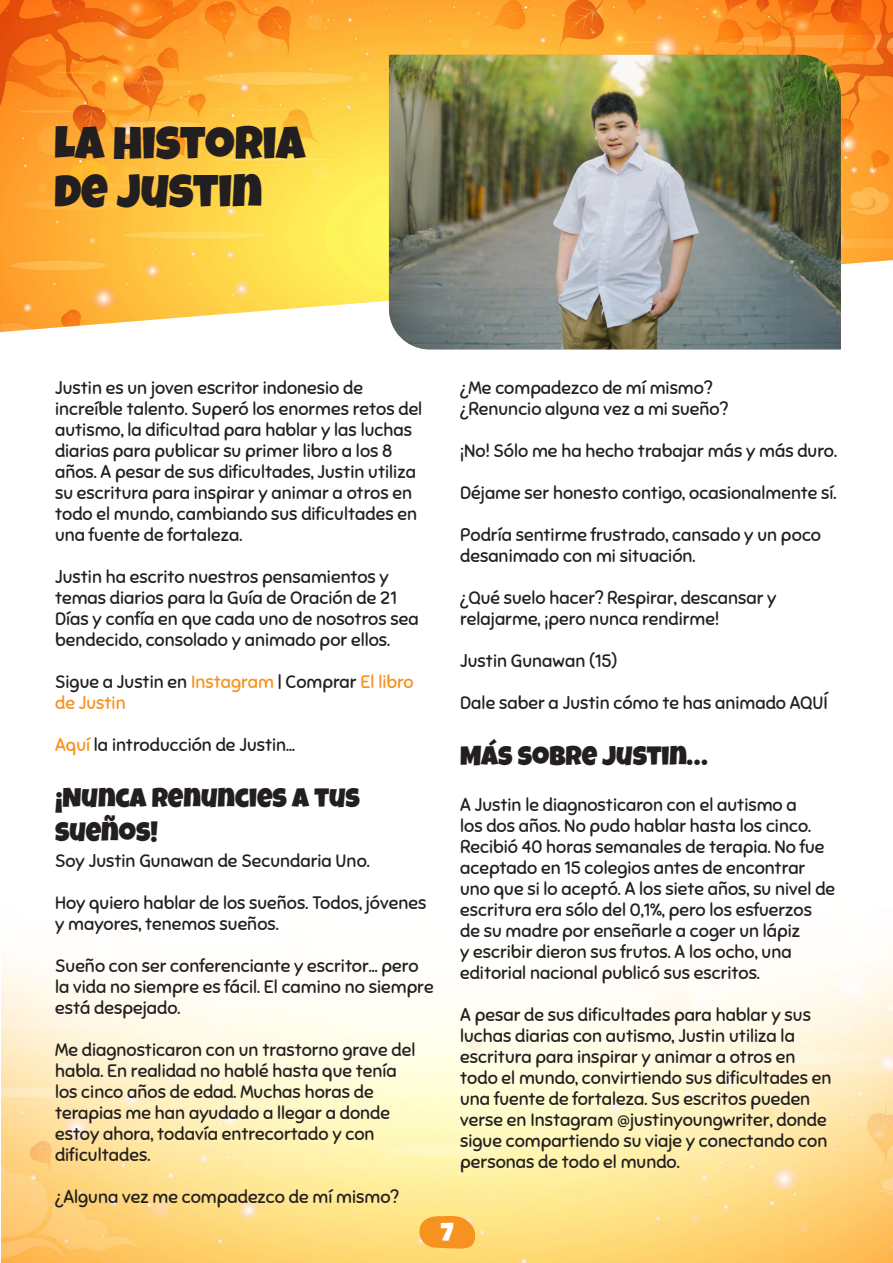
<style>
.page{position:relative;width:893px;height:1263px;background:#fff}
.page>*{position:absolute;margin:0;border:0;box-sizing:border-box;transform-origin:0 0}
.City_Name{font:46.5px/48px "Luckiest Guy";color:#231f20}
.Header_3{font:27px/34.5px "Luckiest Guy";color:#231f20}
.t1{font:25.5px "Luckiest Guy";color:#fff}
.t2{font:18px/21px "Sniglet";color:#231f20}
.t3{font:18px/21px "Sniglet";color:#f79220}
.s1{color:#231f20}
.s2{color:#f79220}
</style>
<div class="page">
<img style="left:2px;top:955px;width:891px;height:308px">
<svg style="left:416px;top:1214px;width:60px;height:36px;background:#f8a83d"></svg>
<img style="left:0;top:0;width:893px;height:332px">
<img style="left:389px;top:55px;width:452px;height:294px">
<p class="City_Name" style="left:54px;top:120px;width:253px">LA HISTORIA<br>DE JUSTIN</p>
<p class="t2" style="left:55px;top:378px;width:369px">Justin es un joven escritor indonesio de increíble talento. Superó los enormes retos del autismo, la dificultad para hablar y las luchas diarias para publicar su primer libro a los 8 años. A pesar de sus dificultades, Justin utiliza su escritura para inspirar y animar a otros en todo el mundo, cambiando sus dificultades en una fuente de fortaleza.</p>
<p class="t2" style="left:55px;top:567px;width:365px">Justin ha escrito nuestros pensamientos y temas diarios para la Guía de Oración de 21<br>Días y confía en que cada uno de nosotros sea bendecido, consolado y animado por ellos.</p>
<p class="t3" style="left:55px;top:672px;width:360px"><span class="s1">Sigue a Justin en</span> Instagram <span class="s1">| Comprar</span> El libro de Justin</p>
<p class="t2" style="left:55px;top:735px;width:241px"><span class="s2">Aquí</span> la introducción de Justin...</p>
<p class="Header_3" style="left:55px;top:781px;width:306px">¡NUNCA RENUNCIES A TUS<br>SUEÑOS!</p>
<p class="t2" style="left:55px;top:850px;width:316px">Soy Justin Gunawan de Secundaria Uno.</p>
<p class="t2" style="left:55px;top:892px;width:373px">Hoy quiero hablar de los sueños. Todos, jóvenes y mayores, tenemos sueños.</p>
<p class="t2" style="left:55px;top:955px;width:380px">Sueño con ser conferenciante y escritor... pero la vida no siempre es fácil. El camino no siempre está despejado.</p>
<p class="t2" style="left:55px;top:1039px;width:362px">Me diagnosticaron con un trastorno grave del habla. En realidad no hablé hasta que tenía</p>
<p class="t2" style="left:55px;top:1081px;width:336px">los cinco años de edad. Muchas horas de terapias me han ayudado a llegar a donde estoy ahora, todavía entrecortado y con dificultades.</p>
<p class="t2" style="left:55px;top:1186px;width:345px">¿Alguna vez me compadezco de mí mismo?</p>
<p class="t2" style="left:460px;top:378px;width:254px">¿Me compadezco de mí mismo?</p>
<p class="t2" style="left:460px;top:399px;width:269px">¿Renuncio alguna vez a mi sueño?</p>
<p class="t2" style="left:460px;top:441px;width:378px">¡No! Sólo me ha hecho trabajar más y más duro.</p>
<p class="t2" style="left:460px;top:483px;width:378px">Déjame ser honesto contigo, ocasionalmente sí.</p>
<p class="t2" style="left:460px;top:525px;width:362px">Podría sentirme frustrado, cansado y un poco desanimado con mi situación.</p>
<p class="t2" style="left:460px;top:588px;width:318px">¿Qué suelo hacer? Respirar, descansar y relajarme, ¡pero nunca rendirme!</p>
<p class="t2" style="left:460px;top:651px;width:159px">Justin Gunawan (15)</p>
<p class="t2" style="left:460px;top:693px;width:369px">Dale saber a Justin cómo te has animado AQUÍ</p>
<p class="Header_3" style="left:460px;top:739px;width:249px">MÁS SOBRE JUSTIN…</p>
<p class="t2" style="left:460px;top:795px;width:377px">A Justin le diagnosticaron con el autismo a<br>los dos años. No pudo hablar hasta los cinco.<br>Recibió 40 horas semanales de terapia. No fue aceptado en 15 colegios antes de encontrar uno que si lo aceptó. A los siete años, su nivel de escritura era sólo del 0,1%, pero los esfuerzos de su madre por enseñarle a coger un lápiz<br>y escribir dieron sus frutos. A los ocho, una editorial nacional publicó sus escritos.</p>
<p class="t2" style="left:460px;top:1005px;width:373px">A pesar de sus dificultades para hablar y sus luchas diarias con autismo, Justin utiliza la escritura para inspirar y animar a otros en todo el mundo, convirtiendo sus dificultades en una fuente de fortaleza. Sus escritos pueden verse en Instagram @justinyoungwriter, donde sigue compartiendo su viaje y conectando con personas de todo el mundo.</p>
<h3 class="t1" style="left:441px;top:1215px;width:14px">7</h3>
</div>
